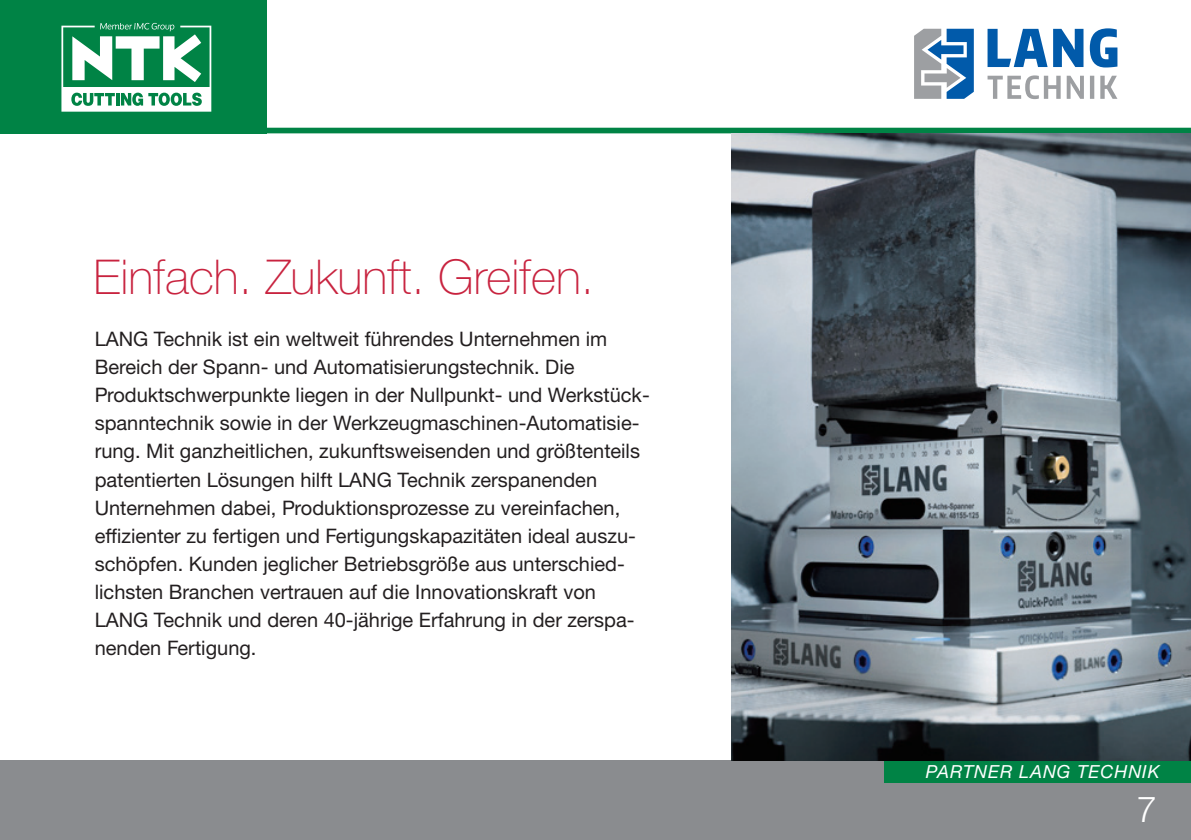
<style>
.page{position:relative;width:1191px;height:840px;background:#fff}
.page>*{position:absolute;margin:0;border:0;box-sizing:border-box;transform-origin:0 0}
.t1{font:100 48px "Helvetica Neue LTW1 G";color:#c8233f}
.t2{font:300 36px "Helvetica Neue LTW1 G";color:#fff}
.t3{font:20px/28px "Helvetica Neue LTW1 G";color:#231f20}
.t4{font:italic 18px "Helvetica Neue LTW1 G";letter-spacing:.05em;color:#fff}
</style>
<div class="page">
<div style="left:0;top:760px;width:1191px;height:79px;background:#8a8c8f"></div>
<div style="left:884px;top:760px;width:307px;height:22px;background:#008345"></div>
<div style="left:0;top:128px;width:1191px;height:5px;background:#008345"></div>
<img style="left:731px;top:133px;width:460px;height:627px">
<svg style="left:987px;top:28px;width:130px;height:39px"></svg>
<svg style="left:987px;top:75px;width:130px;height:24px"></svg>
<svg style="left:914px;top:29px;width:59px;height:70px"></svg>
<div style="left:0;top:0;width:266px;height:133px;background:#008345"></div>
<svg style="left:61px;top:23px;width:150px;height:89px"></svg>
<h1 class="t1" style="left:94px;top:248px;width:502px">Einfach. Zukunft. Greifen.</h1>
<p class="t3" style="left:95px;top:325px;width:556px">LANG Technik ist ein weltweit führendes Unternehmen im Bereich der Spann- und Automatisierungstechnik. Die Produktschwerpunkte liegen in der Nullpunkt- und Werkstück&shy;spanntechnik sowie in der Werkzeugmaschinen-Automatisie&shy;rung. Mit ganzheitlichen, zukunftsweisenden und größtenteils patentierten Lösungen hilft LANG Technik zerspanenden Unternehmen dabei, Produktionsprozesse zu vereinfachen, effizienter zu fertigen und Fertigungskapazitäten ideal auszu&shy;schöpfen. Kunden jeglicher Betriebsgröße aus unterschied&shy;lichsten Branchen vertrauen auf die Innovationskraft von LANG Technik und deren 40-jährige Erfahrung in der zerspa&shy;nenden Fertigung.</p>
<p class="t4" style="left:926px;top:760px;width:235px">PARTNER LANG TECHNIK</p>
<h2 class="t2" style="left:1137px;top:786px;width:22px">7</h2>
</div>
